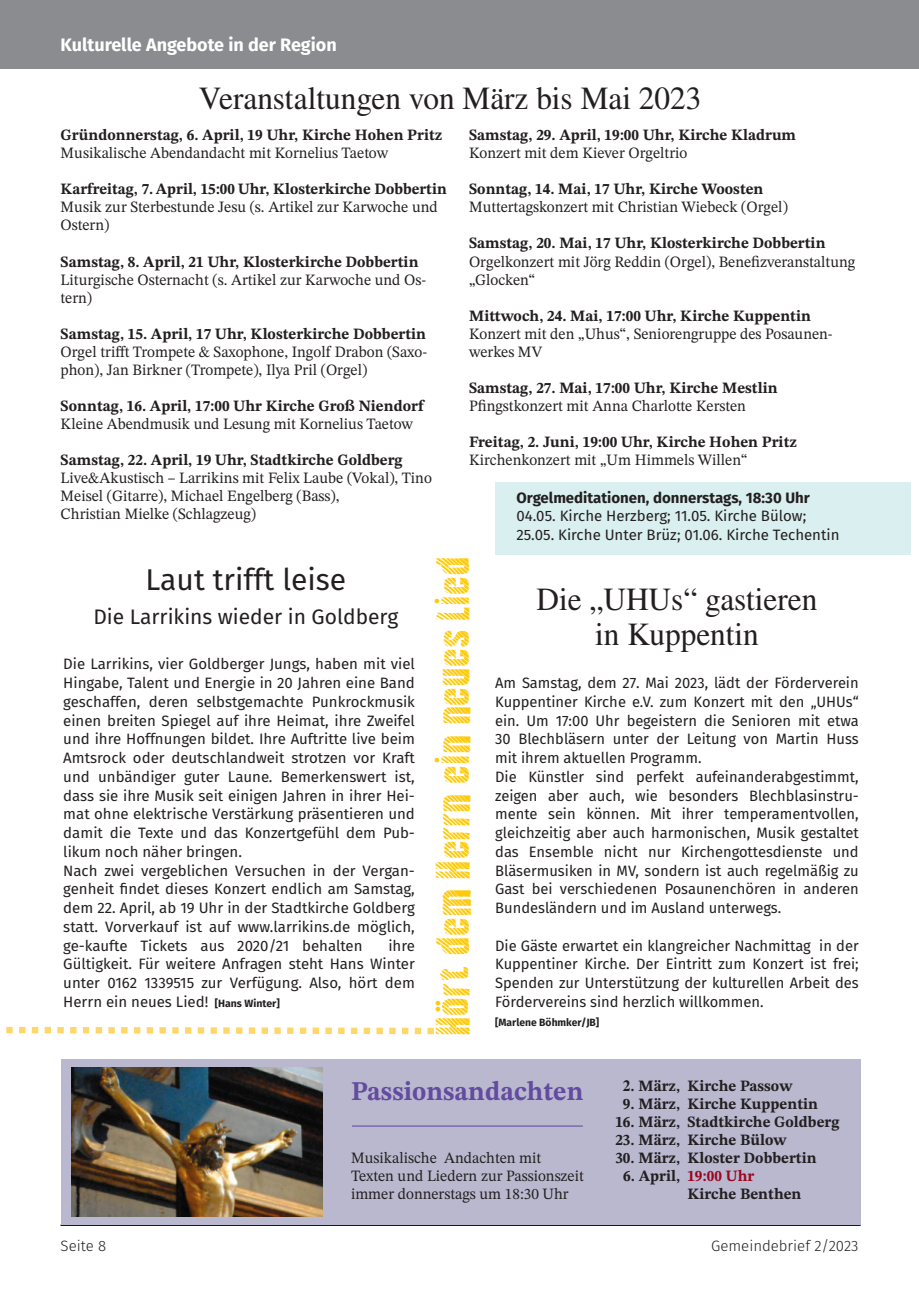
<style>
.page{position:relative;width:919px;height:1289px;background:#fff}
.page>*{position:absolute;margin:0;border:0;box-sizing:border-box;transform-origin:0 0}
.t1{font:48px "Almonte Woodgrain";color:#feca0a}
.t2{font:300 48px "Fira Sans";color:#feca0a}
.t3{font:32.25px/34.5px "STIX General";color:#231f20;text-align:center}
.t4{font:30px "Fira Sans";color:#231f20}
.t5{font:700 27px "STIX Two Text";color:#634b9f;scale:.96 1}
.t6{font:21px "Fira Sans";color:#231f20}
.t7{font:700 18px "Fira Sans";color:#fff}
.t8{font:15.75px/18px "STIX Two Text";color:#231f20}
.t9{font:700 15.75px/18px "STIX Two Text";color:#231f20}
.t10{font:700 15.75px "STIX Two Text";color:#231f20;scale:.96 1}
.t11{font:15px/18.8px "Fira Sans";color:#231f20}
.t12{font:700 15px "Fira Sans";color:#231f20}
.t13{font:300 15px "Fira Sans";color:#231f20}
.t14{font:700 10.5px "Fira Sans";color:#231f20}
.s1{font-weight:700;font-size:10.5px}
.s2{font-family:"STIX General"}
.s3{color:#9d061f}
</style>
<div class="page">
<div style="left:495px;top:482px;width:415px;height:72px;background:#daefef"></div>
<div style="left:0;top:0;width:918px;height:68px;background:#8a8c8f"></div>
<svg style="left:6px;top:1026px;width:428px;height:9px"></svg>
<hr style="left:61px;top:1224px;width:799px;height:1px;background:#000">
<div style="left:61px;top:1059px;width:799px;height:165px;background:#bab8cf"></div>
<img style="left:72px;top:1067px;width:250px;height:149px">
<hr style="left:352px;top:1125px;width:231px;height:1px;background:#634b9f">
<p class="t7" style="left:61px;top:29px;width:278px">Kulturelle Angebote in der Region</p>
<h2 class="t3" style="left:199px;top:82px;width:504px">Veranstaltungen von März bis Mai 2023</h2>
<p class="t9" style="left:61px;top:126px;width:383px">Gründonnerstag, 6. April, 19 Uhr, Kirche Hohen Pritz</p>
<p class="t8" style="left:61px;top:144px;width:329px">Musikalische Abendandacht mit Kornelius Taetow</p>
<p class="t10" style="left:61px;top:178px;width:404px">Karfreitag, 7. April, 15:00 Uhr, Klosterkirche Dobbertin</p>
<p class="t8" style="left:61px;top:198px;width:378px">Musik zur Sterbestunde Jesu (s. Artikel zur Karwoche und<br>Ostern)</p>
<p class="t9" style="left:61px;top:252px;width:359px">Samstag, 8. April, 21 Uhr, Klosterkirche Dobbertin</p>
<p class="t8" style="left:61px;top:270px;width:367px">Liturgische Osternacht (s. Artikel zur Karwoche und Os‐ tern)</p>
<p class="t9" style="left:61px;top:324px;width:367px">Samstag, 15. April, 17 Uhr, Klosterkirche Dobbertin</p>
<p class="t8" style="left:61px;top:342px;width:368px">Orgel trifft Trompete &amp; Saxophone, Ingolf Drabon (Saxo&shy;phon), Jan Birkner (Trompete), Ilya Pril (Orgel)</p>
<p class="t9" style="left:61px;top:396px;width:364px">Sonntag, 16. April, 17:00 Uhr Kirche Groß Niendorf</p>
<p class="t8" style="left:61px;top:414px;width:354px">Kleine Abendmusik und Lesung mit Kornelius Taetow</p>
<p class="t9" style="left:61px;top:450px;width:343px">Samstag, 22. April, 19 Uhr, Stadtkirche Goldberg</p>
<p class="t8" style="left:61px;top:468px;width:373px">Live&amp;Akustisch – Larrikins mit Felix Laube (Vokal), Tino<br>Meisel (Gitarre), Michael Engelberg (Bass),<br>Christian Mielke (Schlagzeug)</p>
<p class="t9" style="left:469px;top:126px;width:328px">Samstag, 29. April, 19:00 Uhr, Kirche Kladrum</p>
<p class="t8" style="left:469px;top:144px;width:220px">Konzert mit dem Kiever Orgeltrio</p>
<p class="t9" style="left:469px;top:180px;width:296px">Sonntag, 14. Mai, 17 Uhr, Kirche Woosten</p>
<p class="t8" style="left:469px;top:198px;width:320px">Muttertagskonzert mit Christian Wiebeck (Orgel)</p>
<p class="t9" style="left:469px;top:234px;width:358px">Samstag, 20. Mai, 17 Uhr, Klosterkirche Dobbertin</p>
<p class="t8" style="left:469px;top:252px;width:387px">Orgelkonzert mit Jörg Reddin (Orgel), Benefizveranstaltung „Glocken“</p>
<p class="t9" style="left:469px;top:306px;width:343px">Mittwoch, 24. Mai, 17:00 Uhr, Kirche Kuppentin</p>
<p class="t8" style="left:469px;top:324px;width:365px">Konzert mit den „Uhus“, Seniorengruppe des Posaunen&shy;werkes MV</p>
<p class="t9" style="left:469px;top:378px;width:310px">Samstag, 27. Mai, 17:00 Uhr, Kirche Mestlin</p>
<p class="t8" style="left:469px;top:396px;width:278px">Pfingstkonzert mit Anna Charlotte Kersten</p>
<p class="t9" style="left:469px;top:432px;width:329px">Freitag, 2. Juni, 19:00 Uhr, Kirche Hohen Pritz</p>
<p class="t8" style="left:469px;top:450px;width:280px">Kirchenkonzert mit „Um Himmels Willen“</p>
<p class="t12" style="left:516px;top:484px;width:295px">Orgelmeditationen, donnerstags, 18:30 Uhr</p>
<p class="t11" style="left:516px;top:506px;width:324px">04.05. Kirche Herzberg; 11.05. Kirche Bülow;<br>25.05. Kirche Unter Brüz; 01.06. Kirche Techentin</p>
<h3 class="t4" style="left:145px;top:556px;width:202px">Laut trifft leise</h3>
<h3 class="t6" style="left:93px;top:601px;width:306px">Die Larrikins wieder in Goldberg</h3>
<p class="t11" style="left:63px;top:654px;width:353px">Die Larrikins, vier Goldberger Jungs, haben mit viel Hingabe, Talent und Energie in 20 Jahren eine Band geschaffen, deren selbstgemachte Punkrockmusik einen breiten Spiegel auf ihre Heimat, ihre Zweifel und ihre Hoffnungen bildet. Ihre Auftritte live beim Amtsrock oder deutschlandweit strotzen vor Kraft und unbändiger guter Laune. Bemerkenswert ist, dass sie ihre Musik seit einigen Jahren in ihrer Hei&shy;mat ohne elektrische Verstärkung präsentieren und damit die Texte und das Konzertgefühl dem Pub&shy;likum noch näher bringen.<br>Nach zwei vergeblichen Versuchen in der Vergan&shy;genheit findet dieses Konzert endlich am Samstag, dem 22. April, ab 19 Uhr in der Stadtkirche Goldberg statt. Vorverkauf ist auf www.larrikins.de möglich, ge-kaufte Tickets aus 2020/21 behalten</p>
<p class="t11" style="left:63px;top:935px;width:353px;text-align:justify;text-indent:325px">ihre Gültigkeit. Für weitere Anfragen steht Hans Winter unter 0162 1339515 zur Verfügung. Also, hört dem Herrn ein neues Lied! <span class="s1">[Hans Winter]</span></p>
<h1 class="t1" style="left:425px;top:1035px;width:481px;rotate:-90deg">Hört dem Herrn ein neues Lied</h1>
<h1 class="t2" style="left:388px;top:605px;width:11px;rotate:-90deg">.</h1>
<h1 class="t2" style="left:388px;top:764px;width:11px;rotate:-90deg">.</h1>
<h1 class="t2" style="left:389px;top:1014px;width:17px;rotate:-90deg">..</h1>
<h2 class="t3" style="left:536px;top:584px;width:282px">Die „UHUs“ gastieren in Kuppentin</h2>
<p class="t11" style="left:495px;top:673px;width:365px">Am Samstag, dem 27. Mai 2023, lädt der Förderverein Kuppentiner Kirche e.V. zum Konzert mit den „UHUs“ ein. Um 17:00 Uhr begeistern die Senioren mit etwa 30 Blechbläsern unter der Leitung von Martin Huss mit ihrem aktuellen Programm.<br>Die Künstler sind perfekt aufeinanderabgestimmt, zeigen aber auch, wie besonders Blechblasinstru&shy;mente sein können. Mit ihrer temperamentvollen, gleichzeitig aber auch harmonischen, Musik gestaltet das Ensemble nicht nur Kirchengottesdienste und Bläsermusiken in MV, sondern ist auch regelmäßig zu Gast bei verschiedenen Posaunenchören in anderen Bundesländern und im Ausland unterwegs.</p>
<p class="t11" style="left:495px;top:935px;width:365px;text-align:justify">Die Gäste erwartet ein klangreicher Nachmittag in der Kuppentiner Kirche. Der Eintritt zum Konzert ist frei; Spenden zur Unterstützung der kulturellen Arbeit des Fördervereins sind herzlich willkommen.</p>
<p class="t14" style="left:495px;top:1013px;width:106px">[Marlene Böhmker/JB]</p>
<h3 class="t5" style="left:351px;top:1071px;width:243px">Passionsandachten</h3>
<p class="t9" style="left:623px;top:1076px;width:171px"><span class="s2">2</span>. März, Kirche Passow</p>
<p class="t9" style="left:623px;top:1094px;width:197px">9. März, Kirche Kuppentin</p>
<p class="t9" style="left:615px;top:1112px;width:225px">16. März, Stadtkirche Goldberg</p>
<p class="t9" style="left:615px;top:1130px;width:172px">23. März, Kirche Bülow</p>
<p class="t9" style="left:615px;top:1148px;width:203px">30. März, Kloster Dobbertin</p>
<p class="t9" style="left:687px;top:1166px;width:116px;text-indent:-64px">6. April, <span class="s3">19:00 Uhr<br></span>Kirche Benthen</p>
<p class="t8" style="left:351px;top:1148px;width:234px">Musikalische Andachten mit<br>Texten und Liedern zur Passionszeit immer donnerstags um 18:30 Uhr</p>
<p class="t13" style="left:61px;top:1234px;width:47px">Seite 8</p>
<p class="t13" style="left:711px;top:1234px;width:149px">Gemeindebrief 2/2023</p>
</div>
